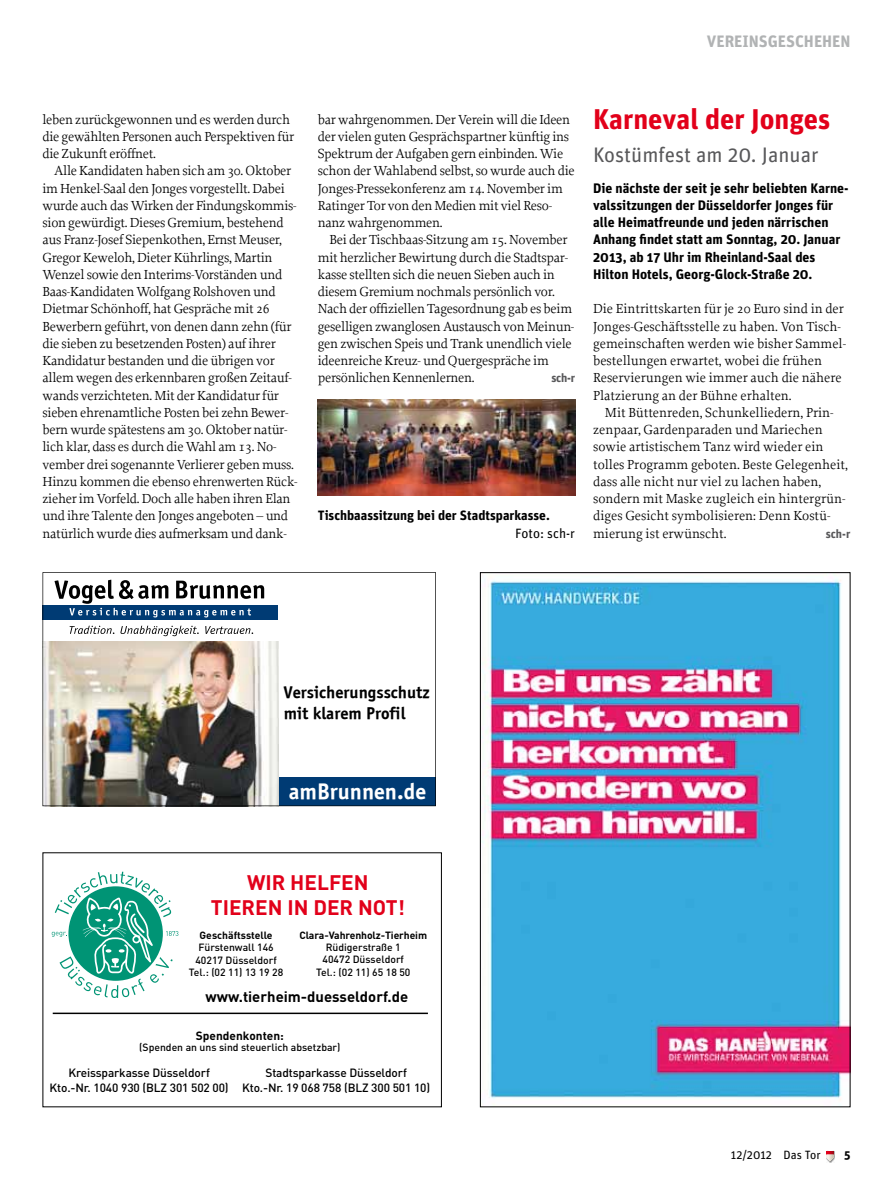
<style>
.page{position:relative;width:893px;height:1191px;background:#fff}
.page>*{position:absolute;margin:0;border:0;box-sizing:border-box;transform-origin:0 0}
.t1{font:700 28.5px "Unit";color:#e2001a}
.t2{font:700 23.1px "Brunnen Officina Sans";color:#fff}
.t3{font:21px "Unit";color:#58585a}
.t4{font:700 20.85px/24.9px "DIN";color:#e2001a;text-align:center}
.t5{font:700 17.55px/21px "Brunnen Officina Sans";color:#000}
.t6{font:700 16.5px "Unit";color:#b1b3b4}
.t7{font:700 14.85px "DIN";color:#000}
.t8{font:13.8px/17.2px "Proforma";letter-spacing:-.02em;color:#000}
.t9{font:13.8px/17.2px "Proforma";color:#000}
.t10{font:700 13.8px/17.2px "Unit";color:#000}
.t11{font:700 13.5px "Unit";color:#000}
.t12{font:13.5px "Unit";color:#000}
.t13{font:12px "Unit";color:#000}
.t14{font:700 12px "Unit";color:#58585a}
.t15{font:700 12px "Unit";color:#000}
.t16{font:500 11.85px/14.2px "DIN";letter-spacing:-.01em;color:#000;text-align:center}
.t17{font:700 11.85px "DIN";color:#000}
.t18{font:500 10.35px/12.5px "DIN";color:#000;text-align:center}
.t19{font:700 10.35px "DIN";letter-spacing:-.005em;color:#000}
</style>
<div class="page">
<svg style="left:826px;top:1150px;width:9px;height:12px"></svg>
<img style="left:482px;top:579px;width:366px;height:521px">
<img style="left:318px;top:400px;width:257px;height:95px">
<svg style="left:51px;top:871px;width:377px;height:144px"></svg>
<hr style="left:53px;top:1012px;width:375px;height:2px;background:#000">
<div style="left:278px;top:777px;width:158px;height:29px;background:#003b74"></div>
<div style="left:42px;top:605px;width:236px;height:15px;background:#003b74"></div>
<svg style="left:55px;top:579px;width:209px;height:38px"></svg>
<svg style="left:70px;top:625px;width:44px;height:9px"></svg>
<svg style="left:120px;top:625px;width:79px;height:11px"></svg>
<svg style="left:205px;top:626px;width:48px;height:8px"></svg>
<img style="left:44px;top:641px;width:234px;height:164px">
<hr style="left:43px;top:572px;width:1px;height:234px;background:#000">
<hr style="left:43px;top:572px;width:392px;height:1px;background:#000">
<hr style="left:435px;top:572px;width:1px;height:234px;background:#000">
<hr style="left:43px;top:805px;width:392px;height:1px;background:#000">
<p class="t6" style="left:707px;top:31px;width:107px">Vereinsgeschehe</p>
<p class="t6" style="left:840px;top:31px;width:12px">n</p>
<p class="t8" style="left:43px;top:110px;width:253px">leben zurückgewonnen und es werden durch die gewählten Personen auch Perspektiven für die Zukunft eröffnet.</p>
<p class="t8" style="left:43px;top:162px;width:257px;text-indent:12px">Alle Kandidaten haben sich am 30. Oktober im Henkel-Saal den Jonges vorgestellt. Dabei wurde auch das Wirken der Findungskommis&shy;sion gewürdigt. Dieses Gremium, bestehend aus Franz-Josef Siepenkothen, Ernst Meuser, Gregor Keweloh, Dieter Kührlings, Martin Wenzel sowie den Interims-Vorständen und Baas-Kandidaten Wolfgang Rolshoven und Dietmar Schönhoff, hat Gespräche mit 26<br>Bewerbern geführt, von denen dann zehn (für die sieben zu besetzenden Posten) auf ihrer Kandidatur bestanden und die übrigen vor allem wegen des erkennbaren großen Zeitauf&shy;wands verzichteten. Mit der Kandidatur für sieben ehrenamtliche Posten bei zehn Bewer&shy;bern wurde spätestens am 30. Oktober natür&shy;lich klar, dass es durch die Wahl am 13. No&shy;vember drei sogenannte Verlierer geben muss.<br>Hinzu kommen die ebenso ehrenwerten Rück&shy;zieher im Vorfeld. Doch alle haben ihren Elan und ihre Talente den Jonges angeboten – und natürlich wurde dies aufmerksam und dank-</p>
<p class="t8" style="left:318px;top:110px;width:258px">bar wahrgenommen. Der Verein will die Ideen der vielen guten Gesprächspartner künftig ins Spektrum der Aufgaben gern einbinden. Wie schon der Wahlabend selbst, so wurde auch die Jonges-Pressekonferenz am 14. November im Ratinger Tor von den Medien mit viel Reso&shy;nanz wahrgenommen.</p>
<p class="t8" style="left:318px;top:231px;width:258px;text-indent:12px">Bei der Tischbaas-Sitzung am 15. November mit herzlicher Bewirtung durch die Stadtspar&shy;kasse stellten sich die neuen Sieben auch in diesem Gremium nochmals persönlich vor.<br>Nach der offiziellen Tagesordnung gab es beim geselligen zwanglosen Austausch von Meinun&shy;gen zwischen Speis und Trank unendlich viele ideenreiche Kreuz- und Quergespräche im persönlichen Kennenlernen.</p>
<p class="t14" style="left:551px;top:371px;width:25px">sch-r</p>
<p class="t11" style="left:318px;top:507px;width:234px">Tischbaassitzung bei der Stadtsparkasse.</p>
<p class="t12" style="left:515px;top:525px;width:61px">Foto: sch-r</p>
<h1 class="t1" style="left:593px;top:102px;width:239px">Karneval der Jonges</h1>
<h3 class="t3" style="left:593px;top:143px;width:227px">Kostümfest am 20. Januar</h3>
<p class="t10" style="left:593px;top:179px;width:257px">Die nächste der seit je sehr beliebten Karne&shy;valssitzungen der Düsseldorfer Jonges für alle Heimatfreunde und jeden närrischen Anhang findet statt am Sonntag, 20. Januar 2013, ab 17 Uhr im Rheinland-Saal des Hilton Hotels, Georg-Glock-Straße 20.</p>
<p class="t9" style="left:593px;top:300px;width:254px">Die Eintrittskarten für je 20 Euro sind in der Jonges-Geschäftsstelle zu haben. Von Tisch&shy;gemeinschaften werden wie bisher Sammel&shy;bestellungen erwartet, wobei die frühen Reservierungen wie immer auch die nähere Platzierung an der Bühne erhalten.</p>
<p class="t9" style="left:593px;top:403px;width:256px;text-indent:12px">Mit Büttenreden, Schunkelliedern, Prin&shy;zenpaar, Gardenparaden und Mariechen sowie artistischem Tanz wird wieder ein tolles Programm geboten. Beste Gelegenheit, dass alle nicht nur viel zu lachen haben, sondern mit Maske zugleich ein hintergrün&shy;diges Gesicht symbolisieren: Denn Kostü&shy;mierung ist erwünscht.</p>
<p class="t14" style="left:826px;top:526px;width:26px">sch-r</p>
<p class="t5" style="left:284px;top:681px;width:147px">Versicherungsschutz mit klarem Profil</p>
<h2 class="t2" style="left:289px;top:777px;width:139px">amBrunnen.de</h2>
<h3 class="t4" style="left:211px;top:868px;width:196px">Wir helfen<br>Tieren in der noT!</h3>
<p class="t19" style="left:200px;top:928px;width:75px">Geschäftsstelle</p>
<p class="t18" style="left:189px;top:941px;width:96px">Fürstenwall 146<br>40217 Düsseldorf<br>Tel.: (02 11) 13 19 28</p>
<p class="t7" style="left:206px;top:986px;width:204px">www.tierheim-duesseldorf.de</p>
<p class="t19" style="left:299px;top:928px;width:129px">Clara-Vahrenholz-Tierheim</p>
<p class="t18" style="left:316px;top:940px;width:96px">Rüdigerstraße 1<br>40472 Düsseldorf<br>Tel.: (02 11) 65 18 50</p>
<p class="t17" style="left:196px;top:1028px;width:89px">Spendenkonten:</p>
<p class="t18" style="left:139px;top:1040px;width:203px">(Spenden an uns sind steuerlich absetzbar)</p>
<p class="t16" style="left:50px;top:1065px;width:181px">Kreissparkasse Düsseldorf<br>Kto.-Nr. 1040 930 (BLZ 301 502 00)</p>
<p class="t16" style="left:242px;top:1065px;width:190px">Stadtsparkasse Düsseldorf<br>Kto.-Nr. 19 068 758 (BLZ 300 501 10)</p>
<p class="t13" style="left:731px;top:1147px;width:91px">12/2012 Das Tor</p>
<p class="t15" style="left:844px;top:1147px;width:8px">5</p>
</div>
